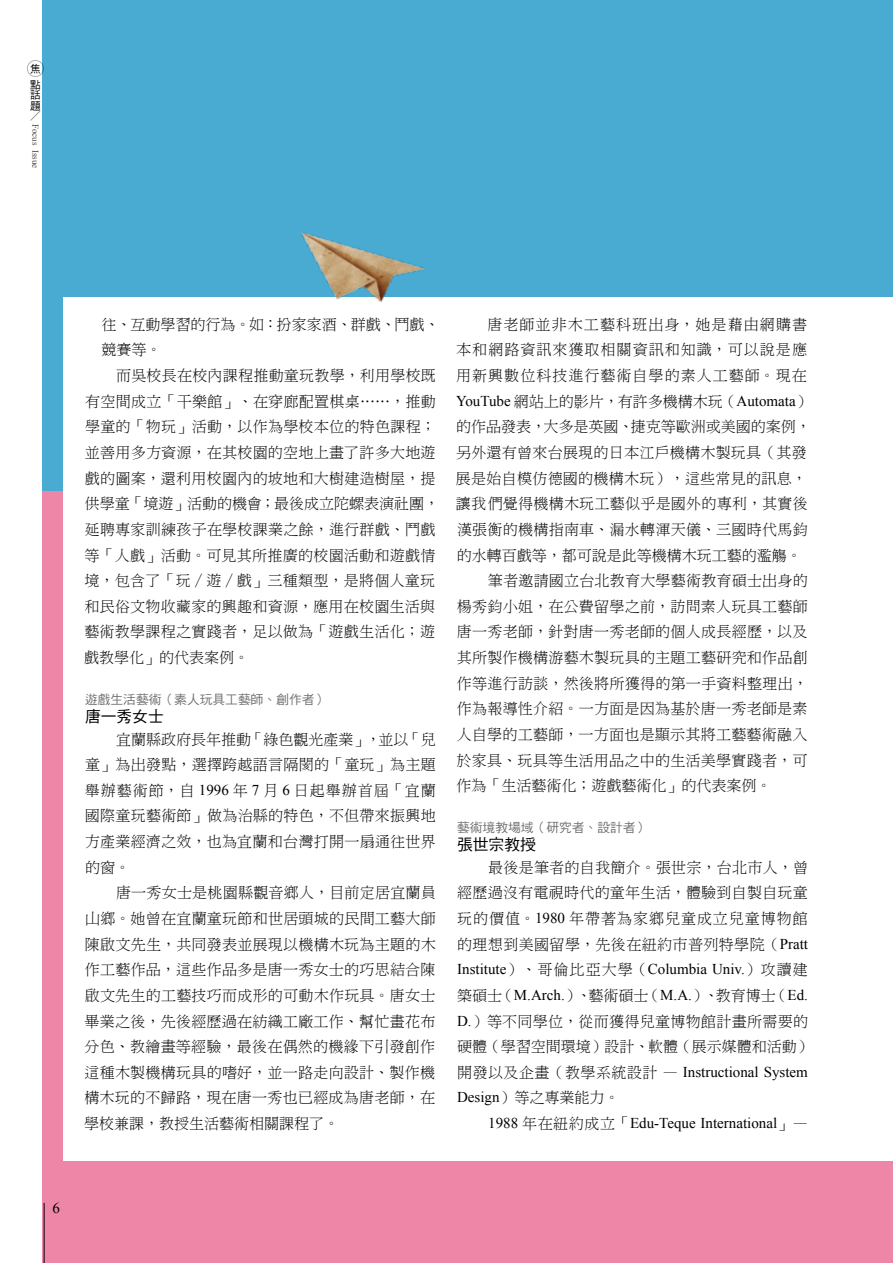
<style>
.page{position:relative;width:893px;height:1263px;background:#fff}
.page>*{position:absolute;margin:0;border:0;box-sizing:border-box;transform-origin:0 0}
.t1{font:15.75px "DF Hei Std W5";color:#000}
.t2{font:15px/25.7px "DF Ming Lt HK BF";letter-spacing:.02em;color:#000;text-align:justify}
.t3{font:15px/25.7px "DF Ming Lt HK BF";color:#000}
.t4{font:15px "Times New Roman";color:#000}
.t5{font:15px "DF Ming Lt HK BF";letter-spacing:.07em;color:#000}
.t6{font:15px "DF Ming Lt HK BF";letter-spacing:.075em;color:#000}
.t7{font:12.75px "DF Hei Std W5";color:#727171}
.t8{font:10.5px/16px "DF Hei Md HKP BF";color:#000}
.t9{font:10.5px "P Ming Li U";color:#000}
.t10{font:9px "Times New Roman";color:#4c4948}
.s1{font-family:"Times New Roman"}
.s2{font-family:"DF Ming Lt HK BF"}
</style>
<div class="page">
<div style="left:43px;top:442px;width:850px;height:821px;background:#ee86a8"></div>
<div style="left:43px;top:0;width:850px;height:491px;background:#49aad2"></div>
<div style="left:64px;top:298px;width:829px;height:863px;background:#fff"></div>
<img style="left:279px;top:232px;width:173px;height:70px">
<hr style="left:44px;top:1203px;width:1px;height:60px;background:#000">
<div style="left:27px;top:60px;width:17px;height:17px;border:1px solid #000;border-radius:50%"></div>
<p class="t8" style="left:30px;top:61px;width:12px">焦點</p>
<p class="t8" style="left:30px;top:90px;width:12px;line-height:10.5px">話題</p>
<p class="t9" style="left:30px;top:111px;width:12px">／</p>
<p class="t10" style="left:42px;top:124px;width:46px;rotate:90deg">Focus Issue</p>
<p class="t3" style="left:102px;top:311px;width:340px">往、互動學習的行為。如：扮家家酒、群戲、鬥戲、競賽等。</p>
<p class="t2" style="left:84px;top:363px;width:357px;text-align:left;text-indent:32px">而吳校長在校內課程推動童玩教學，利用學校既有空間成立「干樂館」、在穿廊配置棋桌……，推動學童的「物玩」活動，以作為學校本位的特色課程；並善用多方資源，在其校園的空地上畫了許多大地遊戲的圖案，還利用校園內的坡地和大樹建造樹屋，提供學童「境遊」活動的機會；最後成立陀螺表演社團，延聘專家訓練孩子在學校課業之餘，進行群戲、鬥戲等「人戲」活動。可見其所推廣的校園活動和遊戲情境，包含了「玩∕遊∕戲」三種類型，是將個人童玩和民俗文物收藏家的興趣和資源，應用在校園生活與藝術教學課程之實踐者，足以做為「遊戲生活化；遊戲教學化」的代表案例。</p>
<p class="t7" style="left:85px;top:692px;width:244px">遊戲生活藝術（素人玩具工藝師、創作者）</p>
<p class="t1" style="left:85px;top:708px;width:80px">唐一秀女士</p>
<p class="t2" style="left:85px;top:726px;width:352px;text-indent:31px">宜蘭縣政府長年推動「綠色觀光產業」，並以「兒童」為出發點，選擇跨越語言隔閡的「童玩」為主題舉辦藝術節，自 <span class="s1">1996</span> 年 <span class="s1">7</span> 月 <span class="s1">6</span> 日起舉辦首屆「宜蘭國際童玩藝術節」做為治縣的特色，不但帶來振興地方產業經濟之效，也為宜蘭和台灣打開一扇通往世界的窗。</p>
<p class="t2" style="left:84px;top:880px;width:353px;text-indent:32px">唐一秀女士是桃園縣觀音鄉人，目前定居宜蘭員山鄉。她曾在宜蘭童玩節和世居頭城的民間工藝大師陳啟文先生，共同發表並展現以機構木玩為主題的木作工藝作品，這些作品多是唐一秀女士的巧思結合陳啟文先生的工藝技巧而成形的可動木作玩具。唐女士畢業之後，先後經歷過在紡織工廠工作、幫忙畫花布分色、教繪畫等經驗，最後在偶然的機緣下引發創作這種木製機構玩具的嗜好，並一路走向設計、製作機構木玩的不歸路，現在唐一秀也已經成為唐老師，在學校兼課，教授生活藝術相關課程了。</p>
<p class="t6" style="left:487px;top:317px;width:321px">唐老師並非木工藝科班出身，她是藉由網購書</p>
<p class="t5" style="left:456px;top:342px;width:352px">本和網路資訊來獲取相關資訊和知識，可以說是應</p>
<p class="t5" style="left:456px;top:368px;width:352px">用新興數位科技進行藝術自學的素人工藝師。現在</p>
<p class="t3" style="left:456px;top:388px;width:356px"><span class="s1">YouTube</span> 網站上的影片，有許多機構木玩（<span class="s1">Automata</span>）</p>
<p class="t3" style="left:456px;top:414px;width:356px">的作品發表，大多是英國、捷克等歐洲或美國的案例，</p>
<p class="t2" style="left:456px;top:440px;width:352px">另外還有曾來台展現的日本江戶機構木製玩具（其發</p>
<p class="t2" style="left:456px;top:465px;width:352px">展是始自模仿德國的機構木玩），這些常見的訊息，</p>
<p class="t2" style="left:456px;top:491px;width:353px">讓我們覺得機構木玩工藝似乎是國外的專利，其實後</p>
<p class="t2" style="left:457px;top:517px;width:352px">漢張衡的機構指南車、漏水轉渾天儀、三國時代馬鈞</p>
<p class="t3" style="left:457px;top:542px;width:346px">的水轉百戲等，都可說是此等機構木玩工藝的濫觴。</p>
<p class="t2" style="left:488px;top:568px;width:321px">筆者邀請國立台北教育大學藝術教育碩士出身的</p>
<p class="t2" style="left:457px;top:593px;width:352px">楊秀鈞小姐，在公費留學之前，訪問素人玩具工藝師</p>
<p class="t2" style="left:457px;top:619px;width:352px">唐一秀老師，針對唐一秀老師的個人成長經歷，以及</p>
<p class="t2" style="left:457px;top:645px;width:352px">其所製作機構游藝木製玩具的主題工藝研究和作品創</p>
<p class="t2" style="left:457px;top:670px;width:352px">作等進行訪談，然後將所獲得的第一手資料整理出，</p>
<p class="t2" style="left:457px;top:696px;width:352px">作為報導性介紹。一方面是因為基於唐一秀老師是素</p>
<p class="t2" style="left:457px;top:722px;width:352px">人自學的工藝師，一方面也是顯示其將工藝藝術融入</p>
<p class="t2" style="left:457px;top:747px;width:352px">於家具、玩具等生活用品之中的生活美學實踐者，可</p>
<p class="t3" style="left:456px;top:773px;width:316px">作為「生活藝術化；遊戲藝術化」的代表案例。</p>
<p class="t7" style="left:457px;top:820px;width:193px">藝術境教場域（研究者、設計者）</p>
<p class="t1" style="left:457px;top:836px;width:80px">張世宗教授</p>
<p class="t2" style="left:457px;top:854px;width:352px;text-indent:31px">最後是筆者的自我簡介。張世宗，台北市人，曾經歷過沒有電視時代的童年生活，體驗到自製自玩童玩的價值。<span class="s1">1980</span> 年帶著為家鄉兒童成立兒童博物館的理想到美國留學，先後在紐約市普列特學院（<span class="s1">Pratt</span></p>
<p class="t4" style="left:457px;top:959px;width:352px">Institute<span class="s2">）、哥倫比亞大學（</span>Columbia Univ.<span class="s2">）攻讀建</span></p>
<p class="t3" style="left:457px;top:982px;width:356px">築碩士（<span class="s1">M.Arch.</span>）、藝術碩士（<span class="s1">M.A.</span>）、教育博士（<span class="s1">Ed.<br>D.</span>）等不同學位，從而獲得兒童博物館計畫所需要的硬體（學習空間環境）設計、軟體（展示媒體和活動）</p>
<p class="t4" style="left:457px;top:1062px;width:352px"><span class="s2">開發以及企畫（教學系統設計 —</span> Instructional System</p>
<p class="t2" style="left:457px;top:1085px;width:164px"><span class="s1">Design</span>）等之專業能力。</p>
<p class="t4" style="left:488px;top:1113px;width:321px">1988 <span class="s2">年在紐約成立「</span>Edu-Teque International<span class="s2">」—</span></p>
<p class="t4" style="left:52px;top:1198px;width:9px">6</p>
</div>
